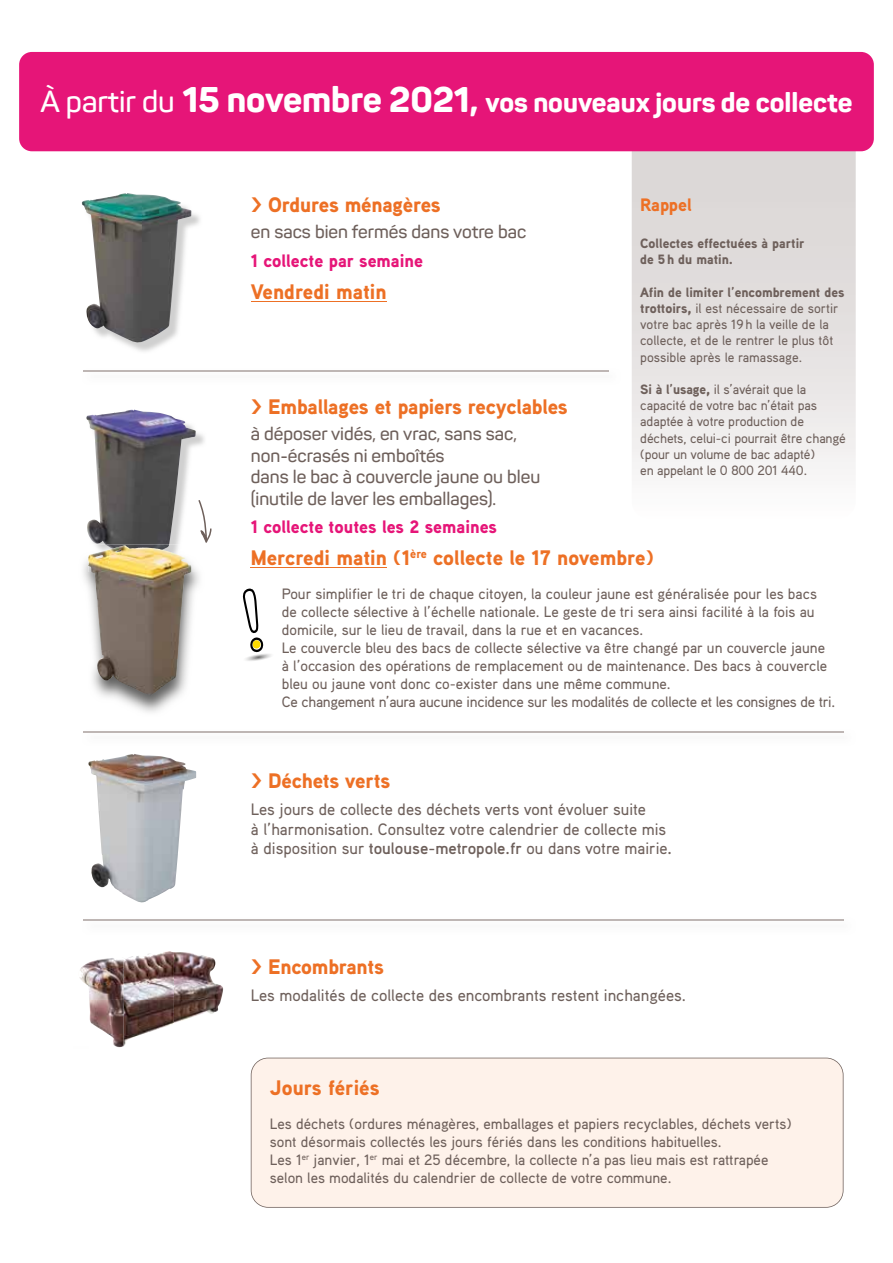
<style>
.page{position:relative;width:893px;height:1263px;background:#fff}
.page>*{position:absolute;margin:0;border:0;box-sizing:border-box;transform-origin:0 0}
.t1{font:800 27px "Panton";color:#fff}
.t2{font:900 21px "Aaux Pro";letter-spacing:-.01em;color:#ed7025}
.t3{font:600 18px/21.6px "Panton";color:#6e605b}
.t4{font:900 18px "Aaux Pro";color:#e61578}
.t5{font:900 18px "Aaux Pro";color:#ed7025}
.t6{font:500 16.5px/19.5px "Aaux Pro";color:#6e605b}
.t7{font:500 15px/18px "Aaux Pro";color:#6e605b}
.t8{font:500 13.5px/16.2px "Aaux Pro";letter-spacing:-.01em;color:#6e605b}
.t9{font:900 13.5px/16.2px "Aaux Pro";color:#6e605b}
.s1{font-weight:600;font-size:30px}
.s2{font-size:35.25px}
.s3{font-weight:900}
.s4{font-weight:700}
</style>
<div class="page">
<hr style="left:83px;top:370px;width:525px;height:1px;background:#beb6b4">
<svg style="left:632px;top:151px;width:224px;height:318px"></svg>
<div style="left:19px;top:52px;width:855px;height:99px;background:#e61578;border-radius:13px"></div>
<img style="left:124px;top:951px;width:99px;height:49px">
<img style="left:79px;top:958px;width:45px;height:42px">
<img style="left:174px;top:1000px;width:47px;height:23px">
<img style="left:124px;top:1000px;width:50px;height:46px">
<img style="left:89px;top:1000px;width:35px;height:48px">
<div style="left:251px;top:1058px;width:592px;height:150px;background:#fef2ea"></div>
<hr style="left:83px;top:731px;width:760px;height:1px;background:#beb6b4">
<hr style="left:83px;top:919px;width:760px;height:1px;background:#beb6b4">
<img style="left:81px;top:193px;width:111px;height:151px">
<hr style="left:251px;top:302px;width:136px;height:1px;background:#ed7025">
<hr style="left:251px;top:567px;width:136px;height:1px;background:#ed7025">
<svg style="left:242px;top:588px;width:29px;height:73px"></svg>
<img style="left:88px;top:754px;width:108px;height:149px">
<img style="left:88px;top:411px;width:116px;height:133px">
<img style="left:86px;top:410px;width:48px;height:115px">
<img style="left:83px;top:560px;width:116px;height:152px">
<img style="left:95px;top:544px;width:104px;height:28px">
<img style="left:105px;top:544px;width:64px;height:17px">
<img style="left:88px;top:545px;width:37px;height:28px">
<svg style="left:198px;top:500px;width:14px;height:43px"></svg>
<h1 class="t1" style="left:40px;top:85px;width:814px"><span class="s1">À partir du</span> <span class="s2">15 novembre 2021,</span> vos nouveaux jours de collecte</h1>
<h2 class="t2" style="left:251px;top:192px;width:192px">&gt; Ordures ménagères</h2>
<p class="t3" style="left:251px;top:221px;width:277px">en sacs bien fermés dans votre bac</p>
<p class="t4" style="left:251px;top:249px;width:174px">1 collecte par semaine</p>
<h2 class="t2" style="left:251px;top:278px;width:137px">Vendredi matin</h2>
<p class="t5" style="left:640px;top:193px;width:53px">Rappel</p>
<p class="t9" style="left:640px;top:235px;width:166px">Collectes effectuées à partir de 5 h du matin.</p>
<p class="t8" style="left:640px;top:284px;width:206px"><span class="s3">Afin de limiter l’encombrement des trottoirs,</span> il est nécessaire de sortir votre bac après 19 h la veille de la collecte, et de le rentrer le plus tôt possible après le ramassage.</p>
<p class="t8" style="left:640px;top:381px;width:207px"><span class="s3">Si à l’usage,</span> il s’avérait que la capacité de votre bac n’était pas adaptée à votre production de déchets, celui-ci pourrait être changé (pour un volume de bac adapté)<br>en appelant le 0 800 201 440.</p>
<h2 class="t2" style="left:251px;top:394px;width:318px">&gt; Emballages et papiers recyclables</h2>
<p class="t3" style="left:251px;top:423px;width:291px">à déposer vidés, en vrac, sans sac, non-écrasés ni emboîtés<br>dans le bac à couvercle jaune ou bleu (inutile de laver les emballages).</p>
<h2 class="t2" style="left:251px;top:544px;width:405px">Mercredi matin (1<sup>ère</sup> collecte le 17 novembre)</h2>
<p class="t7" style="left:282px;top:585px;width:555px">Pour simplifier le tri de chaque citoyen, la couleur jaune est généralisée pour les bacs de collecte sélective à l’échelle nationale. Le geste de tri sera ainsi facilité à la fois au domicile, sur le lieu de travail, dans la rue et en vacances.<br>Le couvercle bleu des bacs de collecte sélective va être changé par un couvercle jaune à l’occasion des opérations de remplacement ou de maintenance. Des bacs à couvercle bleu ou jaune vont donc co-exister dans une même commune.<br>Ce changement n’aura aucune incidence sur les modalités de collecte et les consignes de tri.</p>
<p class="t4" style="left:251px;top:515px;width:248px">1 collecte toutes les 2 semaines</p>
<h2 class="t2" style="left:251px;top:767px;width:141px">&gt; Déchets verts</h2>
<p class="t6" style="left:251px;top:799px;width:423px">Les jours de collecte des déchets verts vont évoluer suite<br>à l’harmonisation. Consultez votre calendrier de collecte mis à disposition sur <span class="s4">toulouse-metropole.fr</span> ou dans votre mairie<span class="s4">.</span></p>
<h2 class="t2" style="left:251px;top:953px;width:135px">&gt; Encombrants</h2>
<p class="t6" style="left:251px;top:985px;width:437px">Les modalités de collecte des encombrants restent inchangées.</p>
<h2 class="t2" style="left:270px;top:1074px;width:111px">Jours fériés</h2>
<p class="t7" style="left:270px;top:1114px;width:523px">Les déchets (ordures ménagères, emballages et papiers recyclables, déchets verts) sont désormais collectés les jours fériés dans les conditions habituelles.<br>Les 1<sup>er</sup> janvier, 1<sup>er</sup> mai et 25 décembre, la collecte n’a pas lieu mais est rattrapée selon les modalités du calendrier de collecte de votre commune.</p>
</div>
